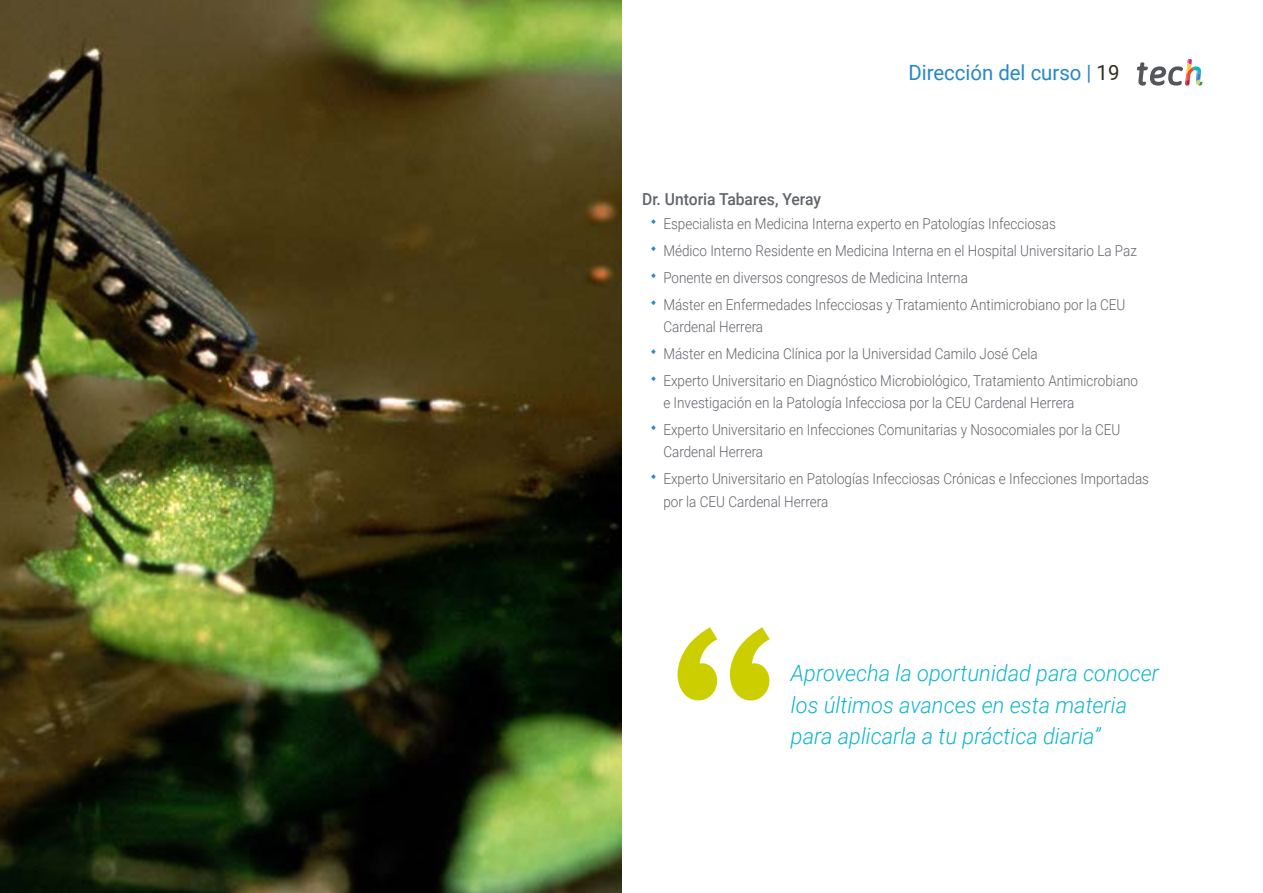
<style>
.page{position:relative;width:1263px;height:893px;background:#fff}
.page>*{position:absolute;margin:0;border:0;box-sizing:border-box;transform-origin:0 0}
.t1{font:italic 300 22.5px/31.5px "Roboto";color:#0fb6cf}
.t2{font:21px "Roboto";color:#2488c9}
.t3{font:500 16.5px "Roboto";color:#61646a;scale:.95 1}
.t4{font:300 15px/26.7px "Roboto";color:#61646a;scale:.9 1}
.s1{color:#312e20}
</style>
<div class="page">
<svg style="left:1137px;top:59px;width:65px;height:27px"></svg>
<img style="left:0;top:0;width:621px;height:893px">
<svg style="left:677px;top:627px;width:93px;height:73px"></svg>
<h2 class="t2" style="left:908px;top:57px;width:213px">Dirección del curso | <span class="s1">19</span></h2>
<p class="t3" style="left:642px;top:187px;width:190px">Dr. Untoria Tabares, Yeray</p>
<p class="t4" style="left:663px;top:210px;width:528px">Especialista en Medicina Interna experto en Patologías Infecciosas<br>Médico Interno Residente en Medicina Interna en el Hospital Universitario La Paz Ponente en diversos congresos de Medicina Interna<br>Máster en Enfermedades Infecciosas y Tratamiento Antimicrobiano por la CEU</p>
<p class="t4" style="left:663px;top:313px;width:529px">Cardenal Herrera<br>Máster en Medicina Clínica por la Universidad Camilo José Cela<br>Experto Universitario en Diagnóstico Microbiológico, Tratamiento Antimicrobiano</p>
<p class="t4" style="left:663px;top:389px;width:509px">e Investigación en la Patología Infecciosa por la CEU Cardenal Herrera<br>Experto Universitario en Infecciones Comunitarias y Nosocomiales por la CEU</p>
<p class="t4" style="left:663px;top:438px;width:541px">Cardenal Herrera<br>Experto Universitario en Patologías Infecciosas Crónicas e Infecciones Importadas</p>
<p class="t4" style="left:663px;top:487px;width:185px">por la CEU Cardenal Herrera</p>
<h1 class="t1" style="left:791px;top:657px;width:370px">Aprovecha la oportunidad para conocer los últimos avances en esta materia para aplicarla a tu práctica diaria”</h1>
</div>
